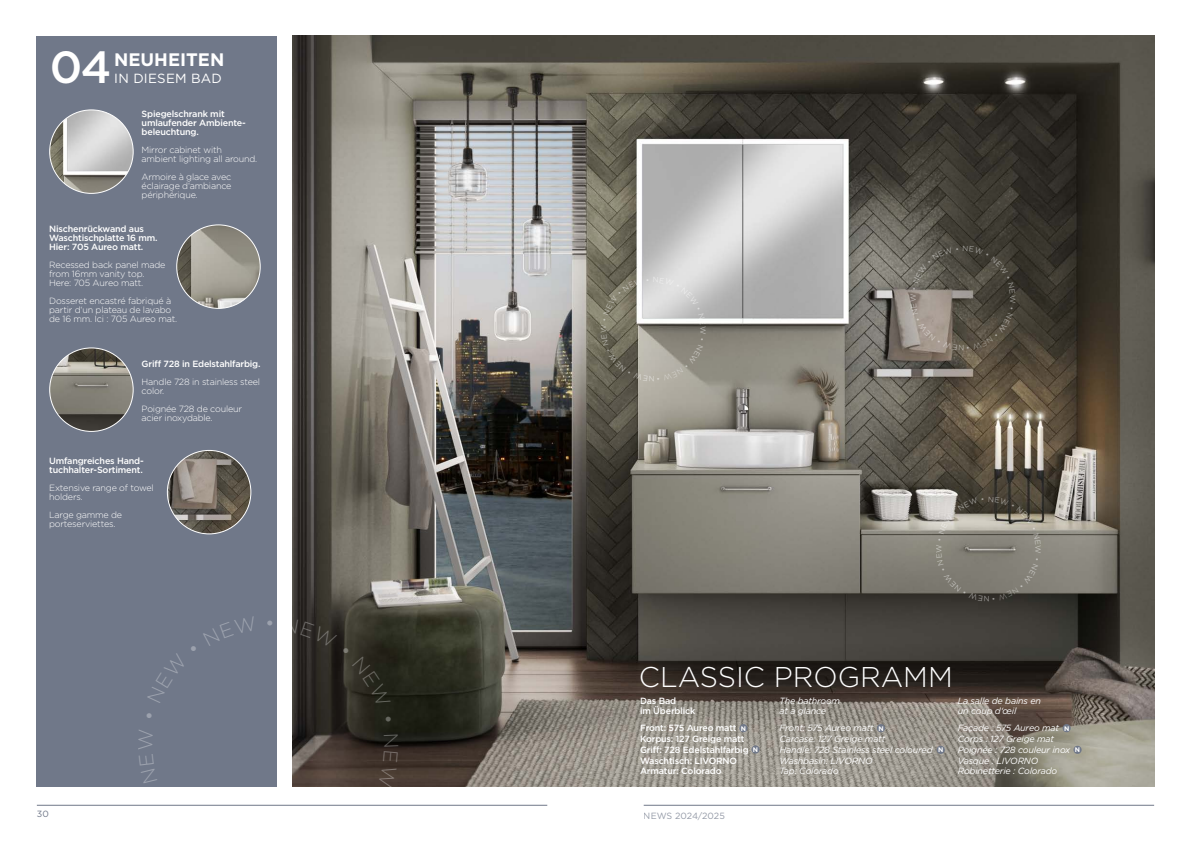
<style>
.page{position:relative;width:1191px;height:842px;background:#fff}
.page>*{position:absolute;margin:0;border:0;box-sizing:border-box;transform-origin:0 0}
.t1{font:500 45px "Gotham";color:#fff}
.t2{font:300 28.5px "Gotham";color:#fff}
.t3{font:700 18.1px "Gotham";color:#fff}
.t4{font:13.3px "Gotham";letter-spacing:.02em;color:#fff}
.t5{font:300 9px/9px "Gotham";letter-spacing:-.02em;color:#fff}
.t6{font:500 9px/9px "Gotham";letter-spacing:-.02em;color:#fff}
.t7{font:italic 9px/10.8px "Gotham";letter-spacing:-.02em;color:#fff}
.t8{font:9px "Gotham";color:#707889}
.t9{font:700 6.7px "Gotham";color:#fff}
</style>
<div class="page">
<hr style="left:37px;top:805px;width:510px;height:1px;background:#707889">
<hr style="left:643px;top:805px;width:511px;height:1px;background:#707889">
<img style="left:292px;top:35px;width:863px;height:752px">
<div style="left:36px;top:36px;width:241px;height:751px;background:#707889"></div>
<img style="left:50px;top:110px;width:83px;height:83px;border-radius:42px">
<img style="left:177px;top:225px;width:83px;height:83px;border-radius:42px">
<img style="left:50px;top:348px;width:83px;height:83px;border-radius:42px">
<img style="left:167px;top:450px;width:84px;height:84px;border-radius:42px">
<div style="left:739px;top:724px;width:8px;height:8px;background:#707889;border-radius:50%"></div>
<div style="left:877px;top:724px;width:8px;height:8px;background:#707889;border-radius:50%"></div>
<div style="left:1062px;top:724px;width:8px;height:8px;background:#707889;border-radius:50%"></div>
<div style="left:751px;top:745px;width:8px;height:9px;background:#707889;border-radius:50%"></div>
<div style="left:936px;top:746px;width:8px;height:8px;background:#707889;border-radius:50%"></div>
<div style="left:1073px;top:746px;width:8px;height:8px;background:#707889;border-radius:50%"></div>
<svg style="left:697px;top:308px;width:7px;height:11px"></svg>
<svg style="left:685px;top:326px;width:21px;height:42px"></svg>
<svg style="left:601px;top:278px;width:58px;height:104px;background:#8f8c80"></svg>
<svg style="left:910px;top:246px;width:105px;height:105px;background:#655f55"></svg>
<svg style="left:936px;top:496px;width:105px;height:105px;background:#7e7b71"></svg>
<svg style="left:292px;top:617px;width:99px;height:91px;background:#2d2a23"></svg>
<svg style="left:385px;top:716px;width:6px;height:6px"></svg>
<svg style="left:378px;top:734px;width:20px;height:53px"></svg>
<h1 class="t1" style="left:50px;top:37px;width:63px">04</h1>
<h3 class="t3" style="left:114px;top:47px;width:112px">NEUHEITEN</h3>
<h3 class="t4" style="left:114px;top:69px;width:109px">IN DIESEM BAD</h3>
<p class="t6" style="left:142px;top:109px;width:106px">Spiegelschrank mit umlaufender Ambiente&shy;beleuchtung.</p>
<p class="t5" style="left:142px;top:145px;width:117px">Mirror cabinet with ambient lighting all around.</p>
<p class="t5" style="left:142px;top:172px;width:91px;text-align:justify">Armoire à glace avec éclairage d‘ambiance périphérique.</p>
<p class="t6" style="left:49px;top:224px;width:110px">Nischenrückwand aus<br>Waschtischplatte 16 mm.<br>Hier: 705 Aureo matt.</p>
<p class="t5" style="left:49px;top:260px;width:118px">Recessed back panel made from 16mm vanity top.<br>Here: 705 Aureo matt.</p>
<p class="t5" style="left:49px;top:296px;width:129px">Dosseret encastré fabriqué à partir d‘un plateau de lavabo de 16 mm. Ici : 705 Aureo mat.</p>
<p class="t6" style="left:142px;top:359px;width:120px">Griff 728 in Edelstahlfarbig.</p>
<p class="t5" style="left:142px;top:377px;width:120px">Handle 728 in stainless steel color.</p>
<p class="t5" style="left:142px;top:404px;width:102px">Poignée 728 de couleur acier inoxydable.</p>
<p class="t6" style="left:49px;top:456px;width:96px">Umfangreiches Hand&shy;tuchhalter-Sortiment.</p>
<p class="t5" style="left:49px;top:483px;width:106px">Extensive range of towel holders.</p>
<p class="t5" style="left:49px;top:510px;width:74px">Large gamme de porteserviettes.</p>
<h2 class="t2" style="left:639px;top:659px;width:315px">CLASSIC PROGRAMM</h2>
<p class="t6" style="left:640px;top:695px;width:57px;line-height:10.8px">Das Bad<br>im Überblick</p>
<p class="t6" style="left:640px;top:722px;width:110px;line-height:10.8px">Front: 575 Aureo matt<br>Korpus: 127 Greige matt<br>Griff: 728 Edelstahlfarbig<br>Waschtisch: LIVORNO<br>Armatur: Colorado</p>
<p class="t7" style="left:779px;top:695px;width:62px">The bathroom at a glance</p>
<p class="t7" style="left:779px;top:722px;width:155px">Front: 575 Aureo matt<br>Carcase: 127 Greige matt<br>Handle: 728 Stainless steel coloured<br>Washbasin: LIVORNO<br>Tap: Colorado</p>
<p class="t7" style="left:957px;top:695px;width:85px">La salle de bains en un coup d‘œil</p>
<p class="t7" style="left:957px;top:722px;width:114px">Façade : 575 Aureo mat<br>Corps : 127 Greige mat<br>Poignée : 728 couleur inox<br>Vasque : LIVORNO<br>Robinetterie : Colorado</p>
<p class="t9" style="left:741px;top:724px;width:7px">N</p>
<p class="t9" style="left:878px;top:724px;width:7px">N</p>
<p class="t9" style="left:1064px;top:724px;width:7px">N</p>
<p class="t9" style="left:753px;top:745px;width:7px">N</p>
<p class="t9" style="left:938px;top:745px;width:7px">N</p>
<p class="t9" style="left:1075px;top:745px;width:7px">N</p>
<p class="t8" style="left:37px;top:808px;width:13px">30</p>
<p class="t8" style="left:643px;top:810px;width:83px">NEWS 2024/2025</p>
</div>
